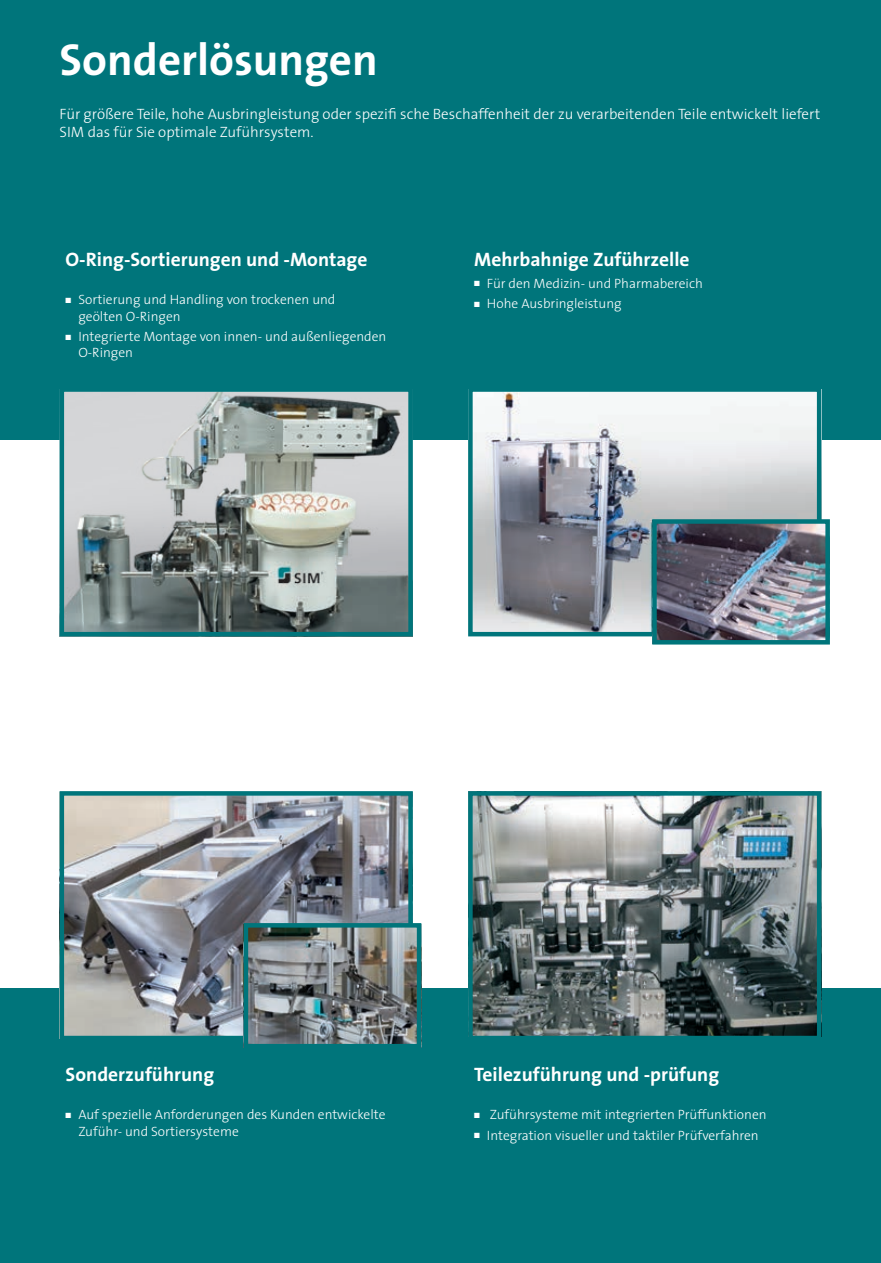
<style>
.page{position:relative;width:881px;height:1263px;background:#fff}
.page>*{position:absolute;margin:0;border:0;box-sizing:border-box;transform-origin:0 0}
.t1{font:700 45px "The Sans";color:#fff}
.t2{font:700 19.5px "The Sans";color:#fff}
.t3{font:300 15px/18px "The Sans";color:#fff}
.t4{font:300 13.5px/16.2px "The Sans";color:#fff}
</style>
<div class="page">
<div style="left:0;top:0;width:880px;height:439px;background:#00757b"></div>
<div style="left:0;top:989px;width:880px;height:274px;background:#00757b"></div>
<img style="left:65px;top:392px;width:342px;height:239px">
<div style="left:60px;top:387px;width:352px;height:249px;border:4px solid #00757b"></div>
<img style="left:473px;top:392px;width:343px;height:239px">
<div style="left:468px;top:387px;width:353px;height:249px;border:4px solid #00757b"></div>
<img style="left:65px;top:796px;width:342px;height:239px">
<div style="left:60px;top:791px;width:352px;height:249px;border:4px solid #00757b"></div>
<img style="left:473px;top:796px;width:343px;height:239px">
<div style="left:468px;top:791px;width:353px;height:249px;border:4px solid #00757b"></div>
<img style="left:657px;top:524px;width:167px;height:115px">
<div style="left:652px;top:519px;width:177px;height:125px;border:4px solid #00757b"></div>
<img style="left:248px;top:928px;width:168px;height:115px">
<div style="left:243px;top:923px;width:178px;height:125px;border:4px solid #00757b"></div>
<h1 class="t1" style="left:60px;top:22px;width:319px">Sonderlösungen</h1>
<p class="t3" style="left:60px;top:104px;width:761px">Für größere Teile, hohe Ausbringleistung oder spezifi sche Beschaffenheit der zu verarbeitenden Teile entwickelt liefert<br>SIM das für Sie optimale Zuführsystem.</p>
<h2 class="t2" style="left:66px;top:243px;width:303px">O-Ring-Sortierungen und -Montage</h2>
<p class="t4" style="left:78px;top:291px;width:258px;text-indent:-13px">■ Sortierung und Handling von trockenen und geölten O-Ringen</p>
<p class="t4" style="left:78px;top:328px;width:309px;text-indent:-13px">■ Integrierte Montage von innen- und außenliegenden<br>O-Ringen</p>
<h2 class="t2" style="left:474px;top:243px;width:217px">Mehrbahnige Zuführzelle</h2>
<p class="t4" style="left:474px;top:275px;width:230px">■ Für den Medizin- und Pharmabereich</p>
<p class="t4" style="left:474px;top:295px;width:149px">■ Hohe Ausbringleistung</p>
<h2 class="t2" style="left:66px;top:1058px;width:150px">Sonderzuführung</h2>
<p class="t4" style="left:78px;top:1106px;width:309px;text-indent:-13px">■ Auf spezielle Anforderungen des Kunden entwickelte<br>Zuführ- und Sortiersysteme</p>
<h2 class="t2" style="left:474px;top:1058px;width:246px">Teilezuführung und -prüfung</h2>
<p class="t4" style="left:474px;top:1106px;width:294px">■ Zuführsysteme mit integrierten Prüffunktionen</p>
<p class="t4" style="left:474px;top:1127px;width:286px">■ Integration visueller und taktiler Prüfverfahren</p>
</div>
